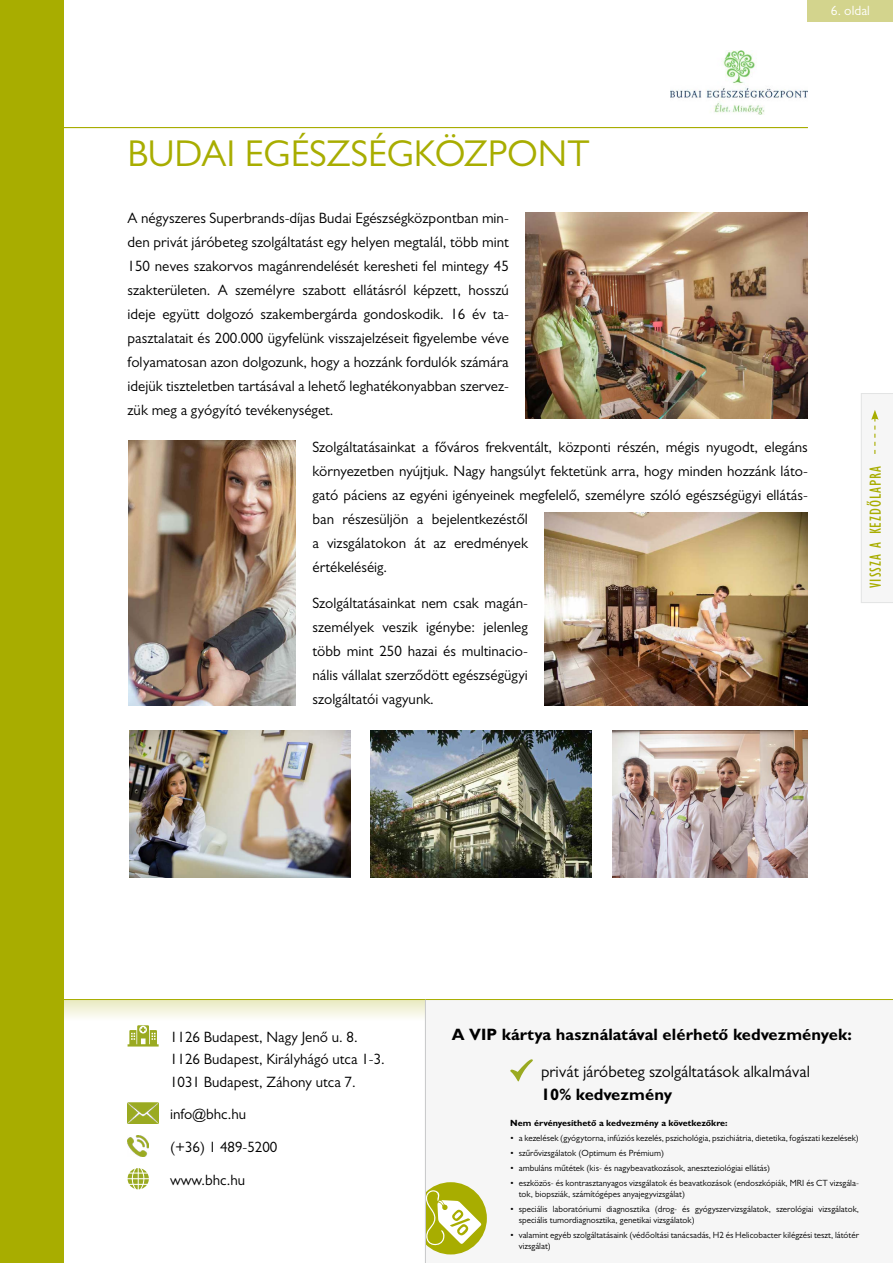
<style>
.page{position:relative;width:893px;height:1263px;background:#fff}
.page>*{position:absolute;margin:0;border:0;box-sizing:border-box;transform-origin:0 0}
.t1{font:37.5px "Gill Sans MT Pro";color:#a8ad00}
.t2{font:700 16.5px "Gill Sans MT Pro";color:#000}
.t3{font:16.5px "Gill Sans MT Pro";color:#000}
.t4{font:condensed 16.5px "Gill Sans MT Pro";letter-spacing:.06em;color:#a8ad00}
.t5{font:15px/24px "Gill Sans MT Pro";color:#000}
.t6{font:13.5px "Gill Sans MT Pro";color:#fff}
.t7{font:9px/10.8px "Gill Sans MT Pro";color:#000}
.t8{font:700 9px "Gill Sans MT Pro";color:#000}
</style>
<div class="page">
<div style="left:0;top:0;width:64px;height:1263px;background:#a8ad00"></div>
<hr style="left:61px;top:127px;width:747px;height:1px;background:#a8ad00">
<div style="left:861px;top:393px;width:32px;height:210px;background:#f6f6f6"></div>
<div style="left:808px;top:0;width:85px;height:21px;background:#d3d48d"></div>
<img style="left:671px;top:50px;width:137px;height:65px">
<img style="left:545px;top:513px;width:263px;height:193px">
<img style="left:526px;top:213px;width:282px;height:206px">
<img style="left:129px;top:440px;width:167px;height:266px">
<img style="left:370px;top:730px;width:222px;height:147px">
<img style="left:130px;top:730px;width:220px;height:147px">
<img style="left:612px;top:730px;width:196px;height:147px">
<div style="left:425px;top:999px;width:468px;height:264px;background:#f6f6f6"></div>
<svg style="left:510px;top:1059px;width:23px;height:22px"></svg>
<div style="left:415px;top:1182px;width:72px;height:72px;background:#a8ad00;border-radius:50%"></div>
<svg style="left:426px;top:1189px;width:56px;height:57px"></svg>
<div style="left:64px;top:999px;width:361px;height:264px;background:#fff"></div>
<hr style="left:64px;top:999px;width:829px;height:1px;background:#a8ad00">
<svg style="left:64px;top:999px;width:361px;height:20px"></svg>
<hr style="left:425px;top:999px;width:1px;height:264px;background:#c6c7c8">
<svg style="left:128px;top:1025px;width:31px;height:21px"></svg>
<img style="left:128px;top:1102px;width:30px;height:22px">
<img style="left:128px;top:1135px;width:21px;height:21px">
<svg style="left:128px;top:1168px;width:21px;height:21px"></svg>
<p class="t6" style="left:831px;top:3px;width:41px">6. oldal</p>
<h1 class="t1" style="left:128px;top:131px;width:464px">BUDAI EGÉSZSÉGKÖZPONT</h1>
<p class="t5" style="left:128px;top:206px;width:383px;text-align:justify">A négyszeres Superbrands-díjas Budai Egészségközpontban min&shy;den privát járóbeteg szolgáltatást egy helyen megtalál, több mint 150 neves szakorvos magánrendelését keresheti fel mintegy 45 szakterületen. A személyre szabott ellátásról képzett, hosszú ideje együtt dolgozó szakembergárda gondoskodik. 16 év ta&shy;pasztalatait és 200.000 ügyfelünk visszajelzéseit figyelembe véve folyamatosan azon dolgozunk, hogy a hozzánk fordulók számára idejük tiszteletben tartásával a lehető leghatékonyabban szervez&shy;zük meg a gyógyító tevékenységet.</p>
<p class="t5" style="left:313px;top:434px;width:497px">Szolgáltatásainkat a főváros frekventált, központi részén, mégis nyugodt, elegáns környezetben nyújtjuk. Nagy hangsúlyt fektetünk arra, hogy minden hozzánk láto&shy;gató páciens az egyéni igényeinek megfelelő, személyre szóló egészségügyi ellátás&shy;ban részesüljön a bejelentkezéstől<br>a vizsgálatokon át az eredmények<br>értékeléséig.</p>
<p class="t5" style="left:313px;top:591px;width:217px;text-align:justify">Szolgáltatásainkat nem csak magán&shy;személyek veszik igénybe: jelenleg több mint 250 hazai és multinacio&shy;nális vállalat szerződött egészségügyi szolgáltatói vagyunk.</p>
<p class="t4" style="left:866px;top:588px;width:124px;rotate:-90deg">VISSZA A KEZDŐLAPRA</p>
<p class="t5" style="left:170px;top:1025px;width:189px">1126 Budapest, Nagy Jenő u. 8.</p>
<p class="t2" style="left:452px;top:1024px;width:402px">A VIP kártya használatával elérhető kedvezmények:</p>
<p class="t5" style="left:170px;top:1048px;width:216px;line-height:22.2px">1126 Budapest, Királyhágó utca 1-3.<br>1031 Budapest, Záhony utca 7.</p>
<p class="t5" style="left:170px;top:1098px;width:109px;line-height:32.7px">info@bhc.hu (+36) 1 489-5200 www.bhc.hu</p>
<p class="t3" style="left:541px;top:1062px;width:270px">privát járóbeteg szolgáltatások alkalmával</p>
<p class="t2" style="left:541px;top:1084px;width:132px">10% kedvezmény</p>
<p class="t8" style="left:510px;top:1117px;width:219px">Nem érvényesíthető a kedvezmény a következőkre:</p>
<p class="t7" style="left:510px;top:1132px;width:350px">• a kezelések (gyógytorna, infúziós kezelés, pszichológia, pszichiátria, dietetika, fogászati kezelések)</p>
<p class="t7" style="left:510px;top:1147px;width:155px">• szűrővizsgálatok (Optimum és Prémium)</p>
<p class="t7" style="left:510px;top:1162px;width:261px">• ambuláns műtétek (kis- és nagybeavatkozások, aneszteziológiai ellátás)</p>
<p class="t7" style="left:519px;top:1177px;width:342px;text-indent:-9px">• eszközös- és kontrasztanyagos vizsgálatok és beavatkozások (endoszkópiák, MRI és CT vizsgála&shy;tok, biopsziák, számítógépes anyajegyvizsgálat)</p>
<p class="t7" style="left:519px;top:1203px;width:342px;text-indent:-9px">• speciális laboratóriumi diagnosztika (drog- és gyógyszervizsgálatok, szerológiai vizsgálatok, speciális tumordiagnosztika, genetikai vizsgálatok)</p>
<p class="t7" style="left:519px;top:1229px;width:342px;text-indent:-9px">• valamint egyéb szolgáltatásaink (védőoltási tanácsadás, H2 és Helicobacter kilégzési teszt, látótér vizsgálat)</p>
</div>
